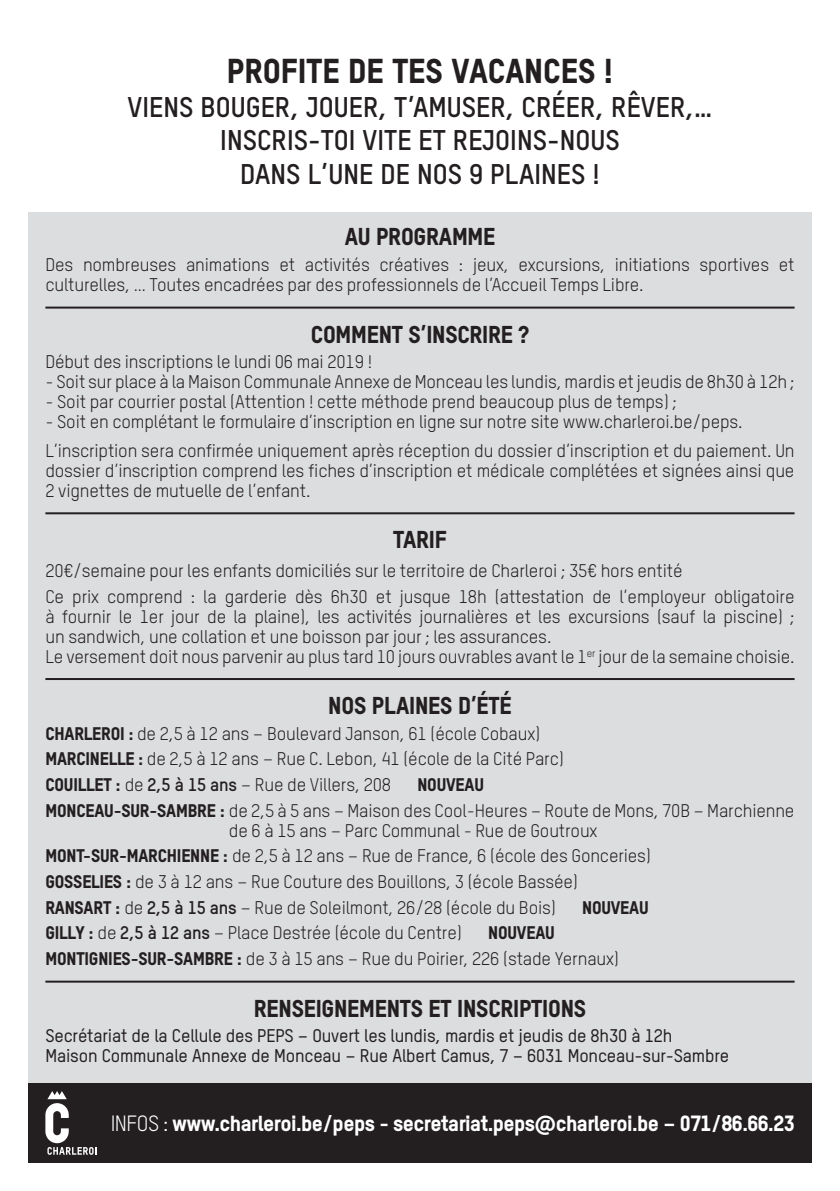
<style>
.page{position:relative;width:840px;height:1191px;background:#fff}
.page>*{position:absolute;margin:0;border:0;box-sizing:border-box;transform-origin:0 0}
.t1{font:800 34px "TSTAR";color:#231f20}
.t2{font:700 28px/33.6px "TSTAR";color:#231f20;text-align:center}
.t3{font:800 24px "TSTAR";letter-spacing:-.01em;color:#231f20}
.t4{font:800 21.6px "TSTAR";letter-spacing:-.025em;color:#fff}
.t5{font:18px/25.6px "TSTAR";letter-spacing:-.01em;color:#231f20}
.t6{font:500 18px/20px "TSTAR";letter-spacing:-.01em;color:#231f20}
.t7{font:800 18px "TSTAR";letter-spacing:-.01em;color:#231f20}
.s1{font-weight:800}
.s2{font-weight:700}
.s3{font-weight:400}
</style>
<div class="page">
<div style="left:28px;top:213px;width:783px;height:871px;background:#dcdddf"></div>
<hr style="left:45px;top:306px;width:749px;height:2px;background:#231f20">
<hr style="left:45px;top:512px;width:749px;height:2px;background:#231f20">
<hr style="left:45px;top:678px;width:749px;height:2px;background:#231f20">
<hr style="left:45px;top:980px;width:749px;height:2px;background:#231f20">
<div style="left:28px;top:1083px;width:783px;height:79px;background:#231f20"></div>
<svg style="left:45px;top:1091px;width:51px;height:63px"></svg>
<h1 class="t1" style="left:227px;top:50px;width:387px">PROFITE DE TES VACANCES !</h1>
<h2 class="t2" style="left:127px;top:90px;width:586px">VIENS BOUGER, JOUER, T’AMUSER, CRÉER, RÊVER,…<br>INSCRIS-TOI VITE ET REJOINS-NOUS<br>DANS L’UNE DE NOS 9 PLAINES !</h2>
<h3 class="t3" style="left:344px;top:222px;width:152px">AU PROGRAMME</h3>
<p class="t5" style="left:45px;top:254px;width:750px;line-height:20px">Des nombreuses animations et activités créatives : jeux, excursions, initiations sportives et culturelles, … Toutes encadrées par des professionnels de l’Accueil Temps Libre.</p>
<h3 class="t3" style="left:311px;top:319px;width:219px">COMMENT S’INSCRIRE ?</h3>
<p class="t5" style="left:45px;top:349px;width:328px">Début des inscriptions le lundi 06 mai 2019 !</p>
<p class="t5" style="left:45px;top:369px;width:750px">- Soit sur place à la Maison Communale Annexe de Monceau les lundis, mardis et jeudis de 8h30 à 12h ;</p>
<p class="t5" style="left:45px;top:389px;width:632px">- Soit par courrier postal (Attention ! cette méthode prend beaucoup plus de temps) ;</p>
<p class="t5" style="left:45px;top:407px;width:750px;line-height:28.6px">- Soit en complétant le formulaire d’inscription en ligne sur notre site www.charleroi.be/peps.<br>L’inscription sera confirmée uniquement après réception du dossier d’inscription et du paiement. Un</p>
<p class="t5" style="left:45px;top:460px;width:750px;line-height:20px">dossier d’inscription comprend les fiches d’inscription et médicale complétées et signées ainsi que<br>2 vignettes de mutuelle de l’enfant.</p>
<h3 class="t3" style="left:393px;top:525px;width:55px">TARIF</h3>
<p class="t5" style="left:45px;top:557px;width:750px">20€/semaine pour les enfants domiciliés sur le territoire de Charleroi ; 35€ hors entité<br>Ce prix comprend : la garderie dès 6h30 et jusque 18h (attestation de l’employeur obligatoire</p>
<p class="t5" style="left:45px;top:606px;width:750px;line-height:20px">à fournir le 1er jour de la plaine), les activités journalières et les excursions (sauf la piscine) ; un sandwich, une collation et une boisson par jour ; les assurances.<br>Le versement doit nous parvenir au plus tard 10 jours ouvrables avant le 1<sup>er</sup> jour de la semaine choisie.</p>
<h3 class="t3" style="left:328px;top:690px;width:185px">NOS PLAINES D’ÉTÉ</h3>
<p class="t5" style="left:45px;top:720px;width:519px"><span class="s1">CHARLEROI :</span> de 2,5 à 12 ans – Boulevard Janson, 61 (école Cobaux)<br><span class="s1">MARCINELLE :</span> de 2,5 à 12 ans – Rue C. Lebon, 41 (école de la Cité Parc)<br><span class="s1">COUILLET :</span> de <span class="s2">2,5 à 15 ans</span> – Rue de Villers, 208</p>
<p class="t5" style="left:45px;top:771px;width:750px;text-indent:372px"><span class="s1">NOUVEAU<br>MONCEAU-SUR-SAMBRE :</span> de 2,5 à 5 ans – Maison des Cool-Heures – Route de Mons, 70B – Marchienne</p>
<p class="t5" style="left:45px;top:817px;width:606px;text-indent:183px">de 6 à 15 ans – Parc Communal - Rue de Goutroux <span class="s1">MONT-SUR-MARCHIENNE :</span> de 2,5 à 12 ans – Rue de France, 6 (école des Gonceries)<br><span class="s1">GOSSELIES :</span> de 3 à 12 ans – Rue Couture des Bouillons, 3 (école Bassée)<br><span class="s1">RANSART :</span> de <span class="s2">2,5 à 15 ans</span> – Rue de Soleilmont, 26/28 (école du Bois)</p>
<p class="t7" style="left:582px;top:896px;width:68px">NOUVEAU</p>
<p class="t5" style="left:45px;top:920px;width:418px"><span class="s1">GILLY :</span> de <span class="s2">2,5 à 12 ans</span> – Place Destrée (école du Centre)</p>
<p class="t5" style="left:45px;top:920px;width:574px;text-indent:442px"><span class="s1">NOUVEAU<br>MONTIGNIES-SUR-SAMBRE :</span> de 3 à 15 ans – Rue du Poirier, 226 (stade Yernaux)</p>
<h3 class="t3" style="left:254px;top:993px;width:333px">RENSEIGNEMENTS ET INSCRIPTIONS</h3>
<p class="t6" style="left:45px;top:1025px;width:685px">Secrétariat de la Cellule des PEPS – Ouvert les lundis, mardis et jeudis de 8h30 à 12h<br>Maison Communale Annexe de Monceau – Rue Albert Camus, 7 – 6031 Monceau-sur-Sambre</p>
<p class="t4" style="left:111px;top:1110px;width:685px"><span class="s3">INFOS :</span> www.charleroi.be/peps - secretariat.peps@charleroi.be – 071/86.66.23</p>
</div>
